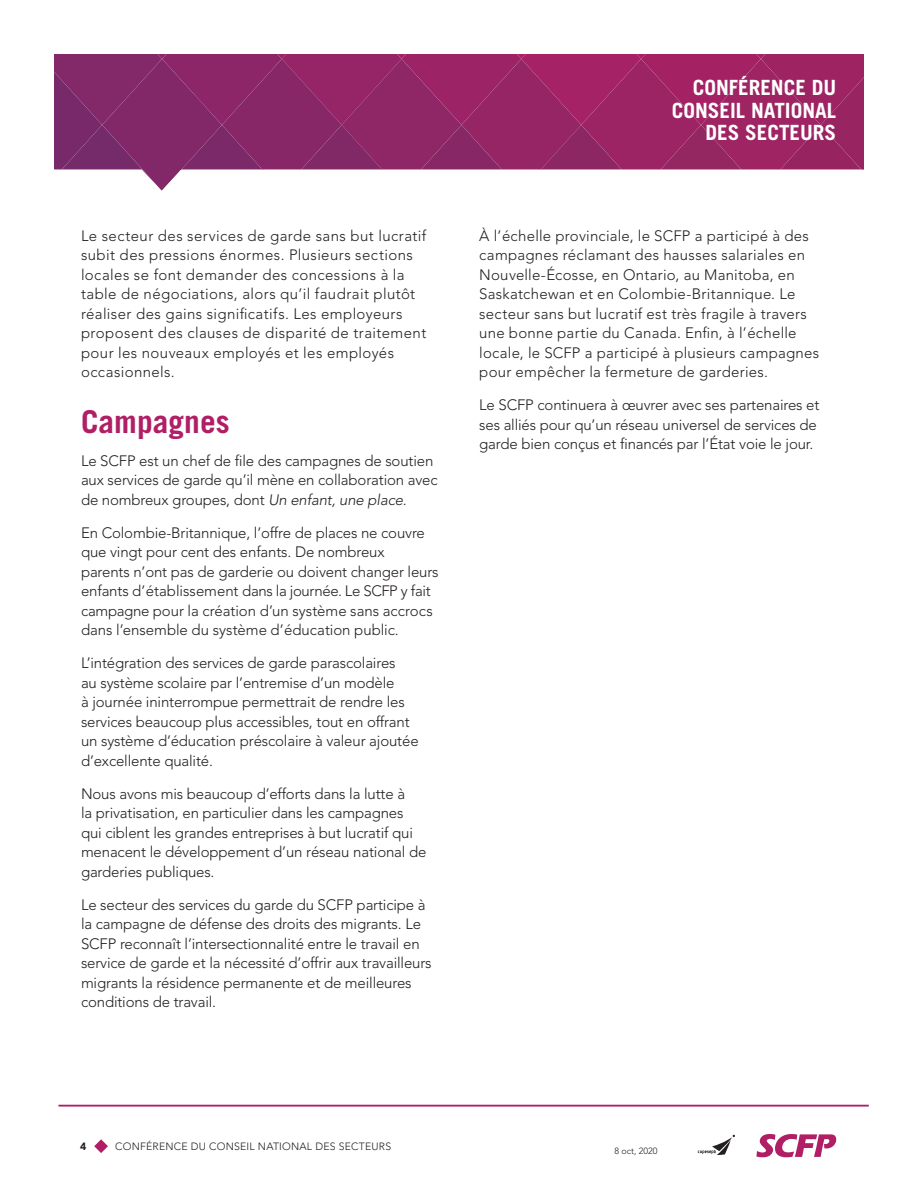
<style>
.page{position:relative;width:918px;height:1188px;background:#fff}
.page>*{position:absolute;margin:0;border:0;box-sizing:border-box;transform-origin:0 0}
.t1{font:700 31.5px "Trade Gothic";color:#b01f66}
.t2{font:700 21px/22.5px "Trade Gothic";color:#fff;text-align:right}
.t3{font:300 15px/19.5px "Avenir";letter-spacing:-.01em;color:#231f20}
.t4{font:300 15px/19.5px "Avenir";letter-spacing:.015em;color:#231f20}
.t5{font:300 15px/19.5px "Avenir";letter-spacing:.03em;color:#231f20}
.t6{font:300 10.5px "Avenir";letter-spacing:.02em;color:#231f20}
.t7{font:900 10.5px "Avenir";color:#231f20}
.t8{font:300 9px "Avenir";color:#231f20}
.s1{font-style:italic}
</style>
<div class="page">
<svg style="left:698px;top:1135px;width:37px;height:20px"></svg>
<svg style="left:54px;top:54px;width:810px;height:137px;background:#a2477d"></svg>
<svg style="left:94px;top:1139px;width:14px;height:14px"></svg>
<hr style="left:59px;top:1105px;width:810px;height:1px;background:#b01f66">
<svg style="left:756px;top:1134px;width:80px;height:23px"></svg>
<p class="t5" style="left:81px;top:226px;width:347px">Le secteur des services de garde sans but lucratif subit des pressions énormes. Plusieurs sections locales se font demander des concessions à la table de négociations, alors qu’il faudrait plutôt réaliser des gains significatifs. Les employeurs proposent des clauses de disparité de traitement pour les nouveaux employés et les employés occasionnels.</p>
<h1 class="t1" style="left:81px;top:402px;width:150px">Campagnes</h1>
<p class="t3" style="left:81px;top:451px;width:358px">Le SCFP est un chef de file des campagnes de soutien aux services de garde qu’il mène en collaboration avec de nombreux groupes, dont <span class="s1">Un enfant, une place</span>.</p>
<p class="t3" style="left:81px;top:523px;width:359px">En Colombie-Britannique, l’offre de places ne couvre que vingt pour cent des enfants. De nombreux<br>parents n’ont pas de garderie ou doivent changer leurs enfants d’établissement dans la journée. Le SCFP y fait campagne pour la création d’un système sans accrocs dans l’ensemble du système d’éducation public.</p>
<p class="t3" style="left:81px;top:653px;width:339px">L’intégration des services de garde parascolaires<br>au système scolaire par l’entremise d’un modèle<br>à journée ininterrompue permettrait de rendre les services beaucoup plus accessibles, tout en offrant un système d’éducation préscolaire à valeur ajoutée d’excellente qualité.</p>
<p class="t3" style="left:81px;top:784px;width:347px">Nous avons mis beaucoup d’efforts dans la lutte à<br>la privatisation, en particulier dans les campagnes qui ciblent les grandes entreprises à but lucratif qui menacent le développement d’un réseau national de garderies publiques.</p>
<p class="t3" style="left:81px;top:895px;width:352px">Le secteur des services du garde du SCFP participe à la campagne de défense des droits des migrants. Le SCFP reconnaît l’intersectionnalité entre le travail en service de garde et la nécessité d’offrir aux travailleurs migrants la résidence permanente et de meilleures conditions de travail.</p>
<h2 class="t2" style="left:672px;top:76px;width:166px">CONFÉRENCE DU<br>CONSEIL NATIONAL<br>DES SECTEURS</h2>
<p class="t4" style="left:479px;top:226px;width:342px">À l’échelle provinciale, le SCFP a participé à des campagnes réclamant des hausses salariales en Nouvelle-Écosse, en Ontario, au Manitoba, en Saskatchewan et en Colombie-Britannique. Le secteur sans but lucratif est très fragile à travers une bonne partie du Canada. Enfin, à l’échelle locale, le SCFP a participé à plusieurs campagnes pour empêcher la fermeture de garderies.</p>
<p class="t3" style="left:479px;top:395px;width:342px">Le SCFP continuera à œuvrer avec ses partenaires et ses alliés pour qu’un réseau universel de services de garde bien conçus et financés par l’État voie le jour.</p>
<p class="t7" style="left:80px;top:1140px;width:8px">4</p>
<p class="t6" style="left:115px;top:1141px;width:277px">CONFÉRENCE DU CONSEIL NATIONAL DES SECTEURS</p>
<p class="t8" style="left:615px;top:1145px;width:45px">8 oct, 2020</p>
</div>
